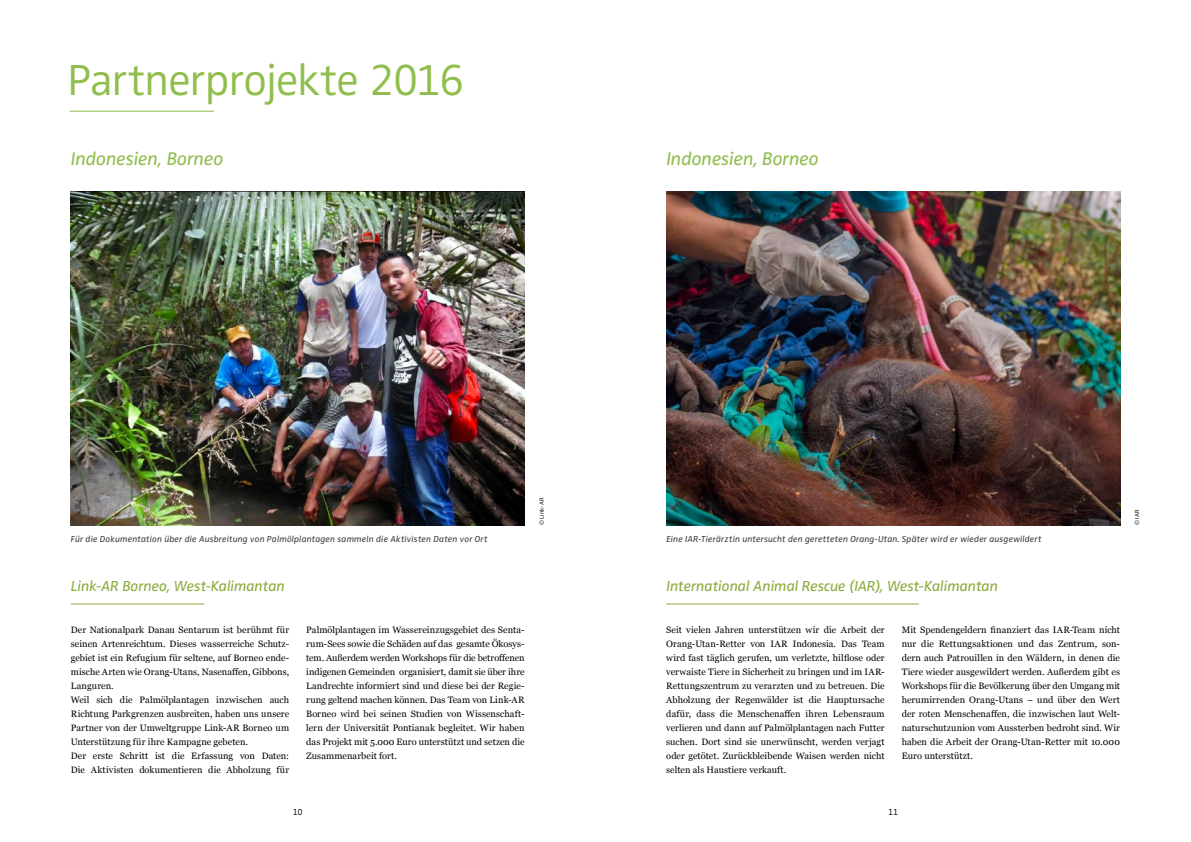
<style>
.page{position:relative;width:1191px;height:842px;background:#fff}
.page>*{position:absolute;margin:0;border:0;box-sizing:border-box;transform-origin:0 0}
.t1{font:300 45px "Zwo";letter-spacing:-.02em;color:#90be4d}
.t2{font:italic 19px "Zwo";letter-spacing:-.01em;color:#90be4d}
.t3{font:italic 15px "Zwo";letter-spacing:-.01em;color:#88ac3b}
.t4{font:9.2px/14px "Georgia";letter-spacing:.005em;color:#000;text-align:justify}
.t5{font:italic 9px "Zwo";letter-spacing:.015em;color:#3c3c3b}
.t6{font:300 9px "Zwo";color:#000}
.t7{font:300 6.2px "Zwo";letter-spacing:.025em;color:#000}
</style>
<div class="page">
<hr style="left:69px;top:111px;width:145px;height:1px;background:#90be4d">
<img style="left:666px;top:192px;width:454px;height:333px">
<hr style="left:666px;top:603px;width:252px;height:1px;background:#88ac3b">
<img style="left:71px;top:192px;width:453px;height:333px">
<hr style="left:71px;top:603px;width:133px;height:1px;background:#88ac3b">
<h1 class="t1" style="left:67px;top:54px;width:399px">Partnerprojekte 2016</h1>
<h2 class="t2" style="left:71px;top:148px;width:154px">Indonesien, Borneo</h2>
<h2 class="t2" style="left:666px;top:148px;width:154px">Indonesien, Borneo</h2>
<p class="t7" style="left:538px;top:525px;width:29px;rotate:-90deg">© Link-AR</p>
<p class="t7" style="left:1133px;top:525px;width:17px;rotate:-90deg">© IAR</p>
<p class="t5" style="left:71px;top:533px;width:418px">Für die Dokumentation über die Ausbreitung von Palmölplantagen sammeln die Aktivisten Daten vor Ort</p>
<p class="t5" style="left:666px;top:533px;width:377px">Eine IAR-Tierärztin untersucht den geretteten Orang-Utan. Später wird er wieder ausgewildert</p>
<h3 class="t3" style="left:666px;top:577px;width:333px">International Animal Rescue (IAR), West-Kalimantan</h3>
<h3 class="t3" style="left:71px;top:577px;width:215px">Link-AR Borneo, West-Kalimantan</h3>
<p class="t4" style="left:71px;top:622px;width:220px;text-align:left">Der Nationalpark Danau Sentarum ist berühmt für seinen Artenreichtum. Dieses wasserreiche Schutz&shy;gebiet ist ein Refugium für seltene, auf Borneo ende&shy;mische Arten wie Orang-Utans, Nasenaffen, Gibbons, Languren.<br>Weil sich die Palmölplantagen inzwischen auch Richtung Parkgrenzen ausbreiten, haben uns unsere Partner von der Umweltgruppe Link-AR Borneo um Unterstützung für ihre Kampagne gebeten.<br>Der erste Schritt ist die Erfassung von Daten:<br>Die Aktivisten dokumentieren die Abholzung für</p>
<p class="t4" style="left:306px;top:622px;width:220px">Palmölplantagen im Wassereinzugsgebiet des Senta&shy;rum-Sees sowie die Schäden auf das gesamte Ökosys&shy;tem. Außerdem werden Workshops für die betroffenen indigenen Gemeinden organisiert, damit sie über ihre Landrechte informiert sind und diese bei der Regie&shy;rung geltend machen können. Das Team von Link-AR Borneo wird bei seinen Studien von Wissenschaft&shy;lern der Universität Pontianak begleitet. Wir haben das Projekt mit 5.000 Euro unterstützt und setzen die Zusammenarbeit fort.</p>
<p class="t4" style="left:666px;top:622px;width:220px">Seit vielen Jahren unterstützen wir die Arbeit der Orang-Utan-Retter von IAR Indonesia. Das Team wird fast täglich gerufen, um verletzte, hilflose oder verwaiste Tiere in Sicherheit zu bringen und im IAR-Rettungszentrum zu verarzten und zu betreuen. Die Abholzung der Regenwälder ist die Hauptursache dafür, dass die Menschenaffen ihren Lebensraum verlieren und dann auf Palmölplantagen nach Futter suchen. Dort sind sie unerwünscht, werden verjagt oder getötet. Zurückbleibende Waisen werden nicht selten als Haustiere verkauft.</p>
<p class="t4" style="left:901px;top:622px;width:220px">Mit Spendengeldern finanziert das IAR-Team nicht nur die Rettungsaktionen und das Zentrum, son&shy;dern auch Patrouillen in den Wäldern, in denen die Tiere wieder ausgewildert werden. Außerdem gibt es Workshops für die Bevölkerung über den Umgang mit herumirrenden Orang-Utans – und über den Wert der roten Menschenaffen, die inzwischen laut Welt&shy;naturschutzunion vom Aussterben bedroht sind. Wir haben die Arbeit der Orang-Utan-Retter mit 10.000<br>Euro unterstützt.</p>
<p class="t6" style="left:293px;top:807px;width:12px">10</p>
<p class="t6" style="left:888px;top:807px;width:12px">11</p>
</div>
